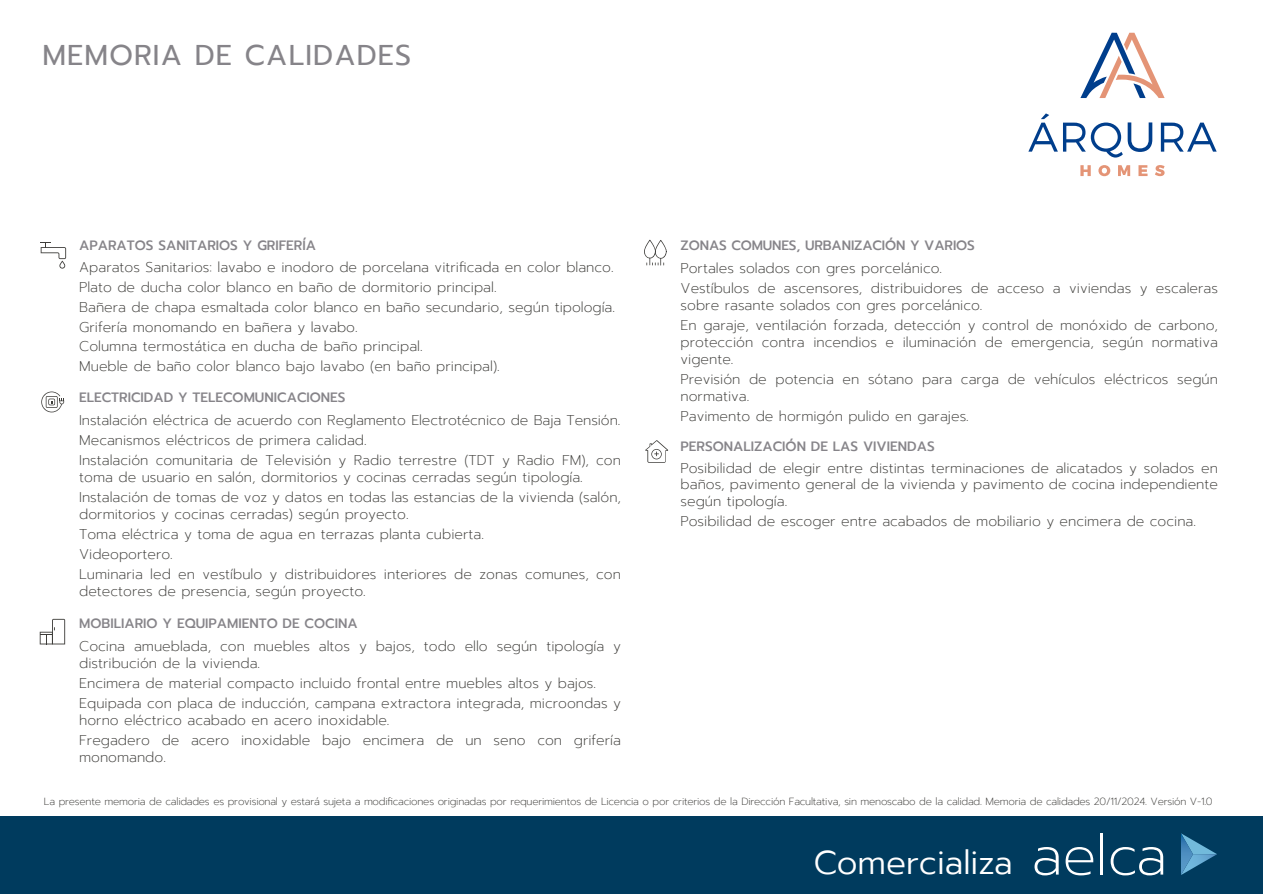
<style>
.page{position:relative;width:1263px;height:894px;background:#fff}
.page>*{position:absolute;margin:0;border:0;box-sizing:border-box;transform-origin:0 0}
.t1{font:300 33px "Prompt";color:#fff}
.t2{font:28.5px "Prompt";letter-spacing:.04em;color:#868489}
.t3{font:200 14.1px/20px "Prompt";color:#3e3d3a}
.t4{font:500 13.5px "Prompt";color:#868489}
.t5{font:200 10.35px "Prompt";letter-spacing:-.025em;color:#3e3d3a}
</style>
<div class="page">
<div style="left:0;top:815px;width:1263px;height:78px;background:#003b5e"></div>
<svg style="left:645px;top:440px;width:23px;height:22px"></svg>
<svg style="left:644px;top:240px;width:23px;height:25px"></svg>
<svg style="left:40px;top:618px;width:25px;height:26px"></svg>
<svg style="left:41px;top:391px;width:23px;height:21px"></svg>
<svg style="left:41px;top:242px;width:25px;height:26px"></svg>
<svg style="left:1098px;top:165px;width:12px;height:11px"></svg>
<svg style="left:1118px;top:165px;width:12px;height:11px"></svg>
<svg style="left:1139px;top:165px;width:9px;height:11px"></svg>
<svg style="left:1155px;top:165px;width:10px;height:11px"></svg>
<svg style="left:1028px;top:113px;width:124px;height:44px"></svg>
<svg style="left:1161px;top:123px;width:56px;height:29px"></svg>
<svg style="left:1080px;top:33px;width:85px;height:65px"></svg>
<svg style="left:1080px;top:165px;width:11px;height:11px"></svg>
<svg style="left:1035px;top:847px;width:24px;height:28px"></svg>
<svg style="left:1066px;top:847px;width:27px;height:28px"></svg>
<hr style="left:1101px;top:833px;width:2px;height:41px;background:#fff">
<svg style="left:1111px;top:847px;width:52px;height:28px"></svg>
<svg style="left:1181px;top:833px;width:36px;height:41px"></svg>
<h2 class="t2" style="left:42px;top:34px;width:370px">MEMORIA DE CALIDADES</h2>
<p class="t4" style="left:79px;top:236px;width:238px">APARATOS SANITARIOS Y GRIFERÍA</p>
<p class="t3" style="left:79px;top:257px;width:537px">Aparatos Sanitarios: lavabo e inodoro de porcelana vitrificada en color blanco.<br>Plato de ducha color blanco en baño de dormitorio principal.<br>Bañera de chapa esmaltada color blanco en baño secundario, según tipología.<br>Grifería monomando en bañera y lavabo.<br>Columna termostática en ducha de baño principal.<br>Mueble de baño color blanco bajo lavabo (en baño principal).</p>
<p class="t4" style="left:79px;top:388px;width:268px">ELECTRICIDAD Y TELECOMUNICACIONES</p>
<p class="t3" style="left:79px;top:410px;width:543px">Instalación eléctrica de acuerdo con Reglamento Electrotécnico de Baja Tensión.<br>Mecanismos eléctricos de primera calidad.<br>Instalación comunitaria de Televisión y Radio terrestre (TDT y Radio FM), con</p>
<p class="t3" style="left:79px;top:467px;width:543px">toma de usuario en salón, dormitorios y cocinas cerradas según tipología.<br>Instalación de tomas de voz y datos en todas las estancias de la vivienda (salón,</p>
<p class="t3" style="left:79px;top:504px;width:543px">dormitorios y cocinas cerradas) según proyecto.<br>Toma eléctrica y toma de agua en terrazas planta cubierta.<br>Videoportero.<br>Luminaria led en vestíbulo y distribuidores interiores de zonas comunes, con</p>
<p class="t3" style="left:79px;top:580px;width:288px">detectores de presencia, según proyecto.</p>
<p class="t4" style="left:79px;top:614px;width:280px">MOBILIARIO Y EQUIPAMIENTO DE COCINA</p>
<p class="t3" style="left:79px;top:637px;width:543px;line-height:17px">Cocina amueblada, con muebles altos y bajos, todo ello según tipología y distribución de la vivienda.</p>
<p class="t3" style="left:79px;top:673px;width:543px">Encimera de material compacto incluido frontal entre muebles altos y bajos.<br>Equipada con placa de inducción, campana extractora integrada, microondas y</p>
<p class="t3" style="left:79px;top:710px;width:543px">horno eléctrico acabado en acero inoxidable.<br>Fregadero de acero inoxidable bajo encimera de un seno con grifería</p>
<p class="t3" style="left:79px;top:746px;width:88px">monomando.</p>
<p class="t4" style="left:681px;top:236px;width:296px">ZONAS COMUNES, URBANIZACIÓN Y VARIOS</p>
<p class="t3" style="left:681px;top:258px;width:539px">Portales solados con gres porcelánico.<br>Vestíbulos de ascensores, distribuidores de acceso a viviendas y escaleras</p>
<p class="t3" style="left:681px;top:295px;width:539px">sobre rasante solados con gres porcelánico.<br>En garaje, ventilación forzada, detección y control de monóxido de carbono,</p>
<p class="t3" style="left:681px;top:333px;width:539px;line-height:17px">protección contra incendios e iluminación de emergencia, según normativa vigente.</p>
<p class="t3" style="left:681px;top:370px;width:539px;line-height:17px">Previsión de potencia en sótano para carga de vehículos eléctricos según normativa.</p>
<p class="t3" style="left:681px;top:406px;width:290px">Pavimento de hormigón pulido en garajes.</p>
<p class="t4" style="left:681px;top:437px;width:256px">PERSONALIZACIÓN DE LAS VIVIENDAS</p>
<p class="t3" style="left:681px;top:459px;width:539px;line-height:17px;text-align:justify">Posibilidad de elegir entre distintas terminaciones de alicatados y solados en baños, pavimento general de la vivienda y pavimento de cocina independiente según tipología.</p>
<p class="t3" style="left:681px;top:511px;width:517px">Posibilidad de escoger entre acabados de mobiliario y encimera de cocina.</p>
<p class="t5" style="left:44px;top:793px;width:1170px">La presente memoria de calidades es provisional y estará sujeta a modificaciones originadas por requerimientos de Licencia o por criterios de la Dirección Facultativa, sin menoscabo de la calidad. Memoria de calidades 20/11/2024. Versión V-1.0</p>
<h1 class="t1" style="left:814px;top:839px;width:200px">Comercializa</h1>
</div>
